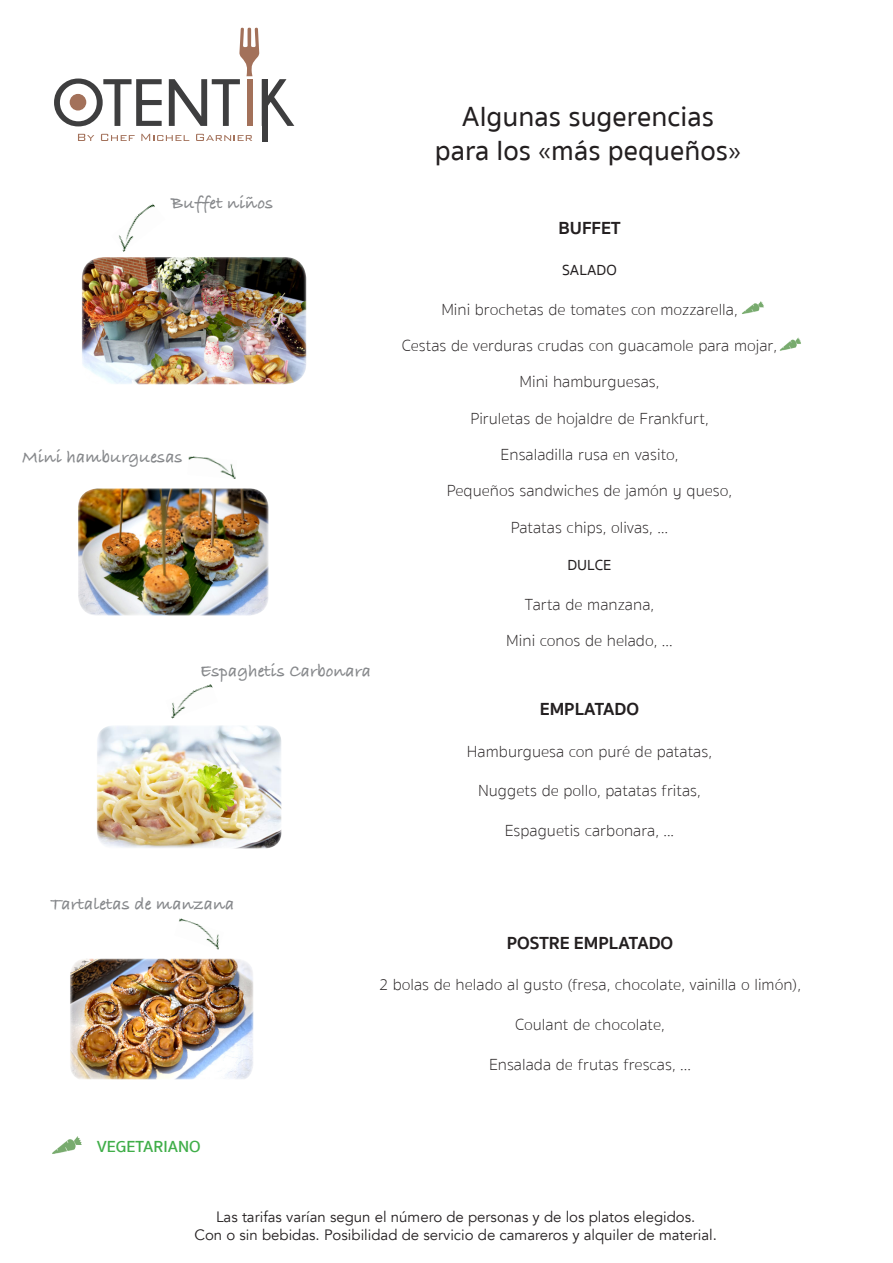
<style>
.page{position:relative;width:893px;height:1263px;background:#fff}
.page>*{position:absolute;margin:0;border:0;box-sizing:border-box;transform-origin:0 0}
.t1{font:500 28.5px/34.2px "Sukhumvit Set";color:#231f20;text-align:center}
.t2{font:700 18px "Bradley Hand ITCTT";color:#86888b}
.t3{font:700 18px "Sukhumvit Set";color:#231f20}
.t4{font:100 16.5px "Sukhumvit Set";color:#231f20}
.t5{font:600 16.5px "Sukhumvit Set";color:#40ae49}
.t6{font:15px/18px "Avenir";color:#231f20;text-align:center}
.t7{font:500 15px "Sukhumvit Set";color:#231f20}
</style>
<div class="page">
<img style="left:97px;top:725px;width:184px;height:123px">
<img style="left:70px;top:958px;width:183px;height:121px">
<img style="left:82px;top:257px;width:224px;height:127px">
<img style="left:78px;top:488px;width:191px;height:128px">
<svg style="left:78px;top:134px;width:16px;height:7px"></svg>
<svg style="left:101px;top:134px;width:34px;height:7px"></svg>
<svg style="left:141px;top:134px;width:48px;height:7px"></svg>
<svg style="left:196px;top:134px;width:56px;height:7px"></svg>
<svg style="left:54px;top:79px;width:108px;height:47px"></svg>
<div style="left:262px;top:79px;width:6px;height:62px;background:#3e3e3f"></div>
<svg style="left:169px;top:28px;width:125px;height:98px"></svg>
<div style="left:70px;top:94px;width:16px;height:17px;background:#a3715a;border-radius:50%"></div>
<img style="left:52px;top:1136px;width:30px;height:18px">
<img style="left:779px;top:337px;width:22px;height:14px">
<img style="left:742px;top:301px;width:22px;height:13px">
<img style="left:118px;top:203px;width:37px;height:49px">
<img style="left:188px;top:456px;width:48px;height:23px">
<img style="left:171px;top:684px;width:42px;height:34px">
<img style="left:179px;top:918px;width:40px;height:31px">
<p class="t2" style="left:171px;top:189px;width:103px">Buffet niños</p>
<p class="t2" style="left:22px;top:443px;width:162px">Mini hamburguesas</p>
<p class="t2" style="left:200px;top:657px;width:172px">Espaghetis Carbonara</p>
<p class="t1" style="left:435px;top:100px;width:308px">Algunas sugerencias para los «más pequeños»</p>
<p class="t3" style="left:558px;top:214px;width:63px">BUFFET</p>
<p class="t7" style="left:562px;top:260px;width:56px">SALADO</p>
<p class="t4" style="left:441px;top:298px;width:298px">Mini brochetas de tomates con mozzarella,</p>
<p class="t4" style="left:402px;top:334px;width:377px">Cestas de verduras crudas con guacamole para mojar,</p>
<p class="t4" style="left:519px;top:371px;width:141px">Mini hamburguesas,</p>
<p class="t4" style="left:470px;top:407px;width:240px">Piruletas de hojaldre de Frankfurt,</p>
<p class="t4" style="left:501px;top:443px;width:179px">Ensaladilla rusa en vasito,</p>
<p class="t4" style="left:447px;top:480px;width:287px">Pequeños sandwiches de jamón y queso,</p>
<p class="t4" style="left:511px;top:516px;width:159px">Patatas chips, olivas, …</p>
<p class="t7" style="left:567px;top:555px;width:46px">DULCE</p>
<p class="t4" style="left:525px;top:593px;width:131px">Tarta de manzana,</p>
<p class="t4" style="left:506px;top:630px;width:168px">Mini conos de helado, ...</p>
<p class="t3" style="left:540px;top:696px;width:101px">EMPLATADO</p>
<p class="t4" style="left:467px;top:740px;width:247px">Hamburguesa con puré de patatas,</p>
<p class="t4" style="left:478px;top:779px;width:224px">Nuggets de pollo, patatas fritas,</p>
<p class="t4" style="left:505px;top:819px;width:171px">Espaguetis carbonara, ...</p>
<p class="t2" style="left:51px;top:890px;width:185px">Tartaletas de manzana</p>
<p class="t3" style="left:507px;top:929px;width:168px">POSTRE EMPLATADO</p>
<p class="t4" style="left:379px;top:974px;width:423px">2 bolas de helado al gusto (fresa, chocolate, vainilla o limón),</p>
<p class="t4" style="left:515px;top:1013px;width:151px">Coulant de chocolate,</p>
<p class="t4" style="left:489px;top:1053px;width:203px">Ensalada de frutas frescas, ...</p>
<p class="t5" style="left:97px;top:1134px;width:105px">VEGETARIANO</p>
<p class="t6" style="left:194px;top:1208px;width:524px">Las tarifas varían segun el número de personas y de los platos elegidos.<br>Con o sin bebidas. Posibilidad de servicio de camareros y alquiler de material.</p>
</div>
